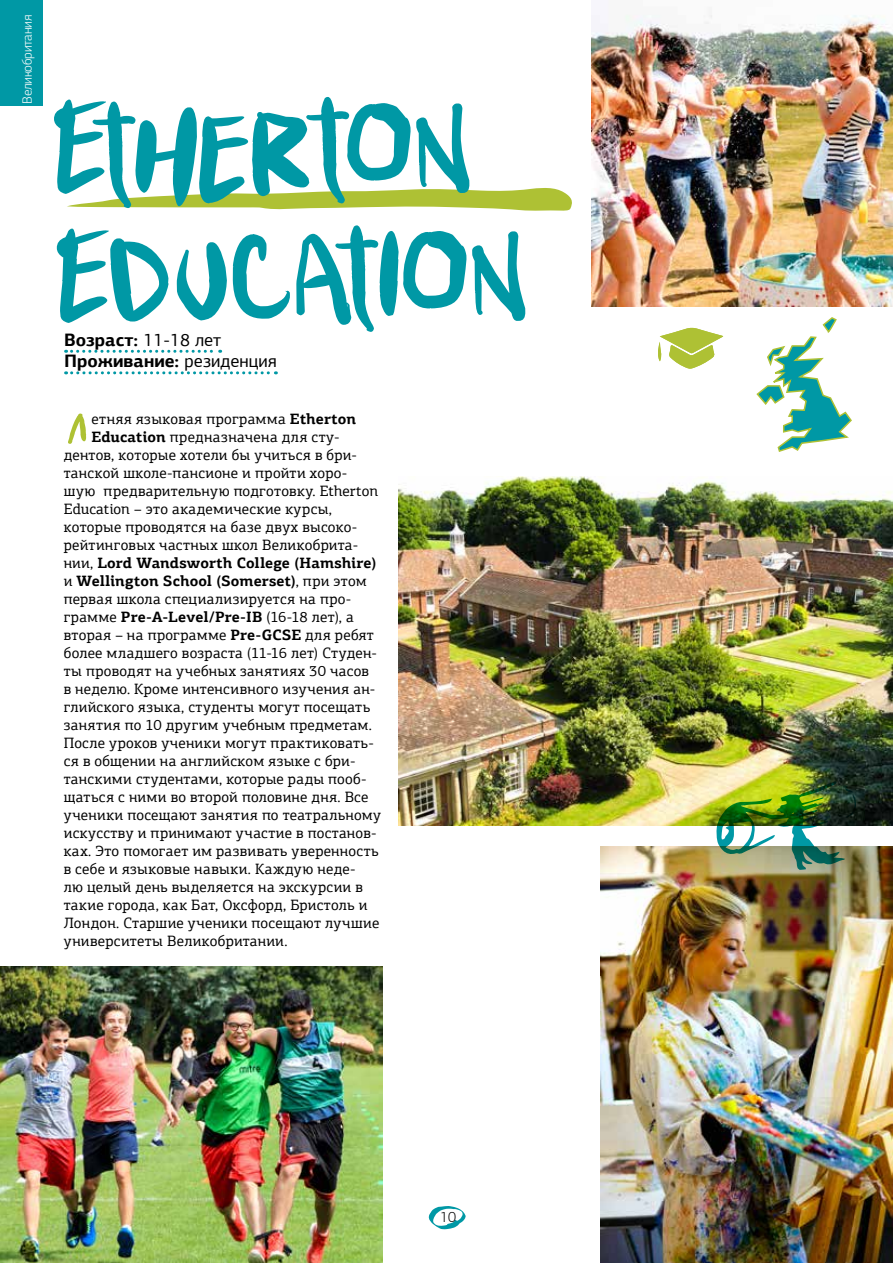
<style>
.page{position:relative;width:893px;height:1263px;background:#fff}
.page>*{position:absolute;margin:0;border:0;box-sizing:border-box;transform-origin:0 0}
.t1{font:108px/128.7px "Punkboy";color:#0098a5}
.t2{font:700 18px/21.6px "PF Agora Sans Pro";color:#000}
.t3{font:15px "PF Agora Slab Pro";letter-spacing:.02em;color:#000}
.t4{font:700 15px "PF Agora Slab Pro";letter-spacing:.005em;color:#000}
.t5{font:300 15px "PF Agora Sans Pro";color:#000}
.t6{font:300 13.5px "PF Agora Sans Pro";letter-spacing:-.02em;color:#fff}
.s1{font-weight:400}
.s2{font-weight:700}
</style>
<div class="page">
<svg style="left:429px;top:1206px;width:37px;height:23px"></svg>
<img style="left:0;top:966px;width:382px;height:297px">
<img style="left:591px;top:14px;width:302px;height:293px">
<img style="left:399px;top:476px;width:494px;height:350px">
<div style="left:0;top:0;width:42px;height:105px;background:#0098a5"></div>
<svg style="left:67px;top:188px;width:505px;height:23px"></svg>
<svg style="left:66px;top:350px;width:155px;height:3px"></svg>
<svg style="left:66px;top:371px;width:210px;height:3px"></svg>
<svg style="left:756px;top:317px;width:96px;height:135px"></svg>
<img style="left:601px;top:847px;width:292px;height:416px">
<img style="left:716px;top:781px;width:140px;height:89px">
<svg style="left:68px;top:414px;width:18px;height:30px"></svg>
<svg style="left:658px;top:327px;width:65px;height:42px"></svg>
<p class="t6" style="left:19px;top:104px;width:91px;rotate:-90deg">Великобритания</p>
<h1 class="t1" style="left:54px;top:91px;width:476px;rotate:-1deg">Etherton<br>Education</h1>
<p class="t2" style="left:64px;top:328px;width:214px">Возраст: <span class="s1">11-18 лет<br></span>Проживание: <span class="s1">резиденция</span></p>
<p class="t3" style="left:91px;top:409px;width:266px">етняя языковая программа <span class="s2">Etherton</span></p>
<p class="t3" style="left:91px;top:427px;width:250px"><span class="s2">Education</span> предназначена для сту-</p>
<p class="t3" style="left:64px;top:445px;width:295px">дентов, которые хотели бы учиться в бри-</p>
<p class="t3" style="left:64px;top:463px;width:285px">танской школе-пансионе и пройти хоро-</p>
<p class="t3" style="left:64px;top:481px;width:316px">шую предварительную подготовку. Etherton</p>
<p class="t3" style="left:64px;top:499px;width:270px">Education – это академические курсы,</p>
<p class="t3" style="left:64px;top:517px;width:295px">которые проводятся на базе двух высоко-</p>
<p class="t3" style="left:64px;top:535px;width:296px">рейтинговых частных школ Великобрита-</p>
<p class="t4" style="left:64px;top:553px;width:314px"><span class="s1">нии,</span> Lord Wandsworth College (Hamshire)</p>
<p class="t4" style="left:64px;top:571px;width:305px"><span class="s1">и</span> Wellington School (Somerset)<span class="s1">, при этом</span></p>
<p class="t3" style="left:64px;top:589px;width:289px">первая школа специализируется на про-</p>
<p class="t3" style="left:64px;top:607px;width:291px">грамме <span class="s2">Pre-A-Level/Pre-IB</span> (16-18 лет), а</p>
<p class="t3" style="left:64px;top:625px;width:312px">вторая – на программе <span class="s2">Pre-GCSE</span> для ребят</p>
<p class="t3" style="left:64px;top:643px;width:315px">более младшего возраста (11-16 лет) Студен-</p>
<p class="t3" style="left:64px;top:661px;width:307px">ты проводят на учебных занятиях 30 часов</p>
<p class="t3" style="left:64px;top:679px;width:313px">в неделю. Кроме интенсивного изучения ан-</p>
<p class="t3" style="left:64px;top:697px;width:308px">глийского языка, студенты могут посещать</p>
<p class="t3" style="left:64px;top:715px;width:310px">занятия по 10 другим учебным предметам.</p>
<p class="t3" style="left:64px;top:733px;width:312px">После уроков ученики могут практиковать-</p>
<p class="t3" style="left:64px;top:751px;width:293px">ся в общении на английском языке с бри-</p>
<p class="t3" style="left:64px;top:769px;width:304px">танскими студентами, которые рады пооб-</p>
<p class="t3" style="left:64px;top:787px;width:306px">щаться с ними во второй половине дня. Все</p>
<p class="t3" style="left:64px;top:805px;width:319px">ученики посещают занятия по театральному</p>
<p class="t3" style="left:64px;top:823px;width:314px">искусству и принимают участие в постанов-</p>
<p class="t3" style="left:64px;top:841px;width:316px">ках. Это помогает им развивать уверенность</p>
<p class="t3" style="left:64px;top:859px;width:293px">в себе и языковые навыки. Каждую неде-</p>
<p class="t3" style="left:64px;top:877px;width:300px">лю целый день выделяется на экскурсии в</p>
<p class="t3" style="left:64px;top:895px;width:305px">такие города, как Бат, Оксфорд, Бристоль и</p>
<p class="t3" style="left:64px;top:913px;width:317px">Лондон. Старшие ученики посещают лучшие</p>
<p class="t3" style="left:64px;top:931px;width:225px">университеты Великобритании.</p>
<p class="t5" style="left:440px;top:1208px;width:17px">10</p>
</div>
